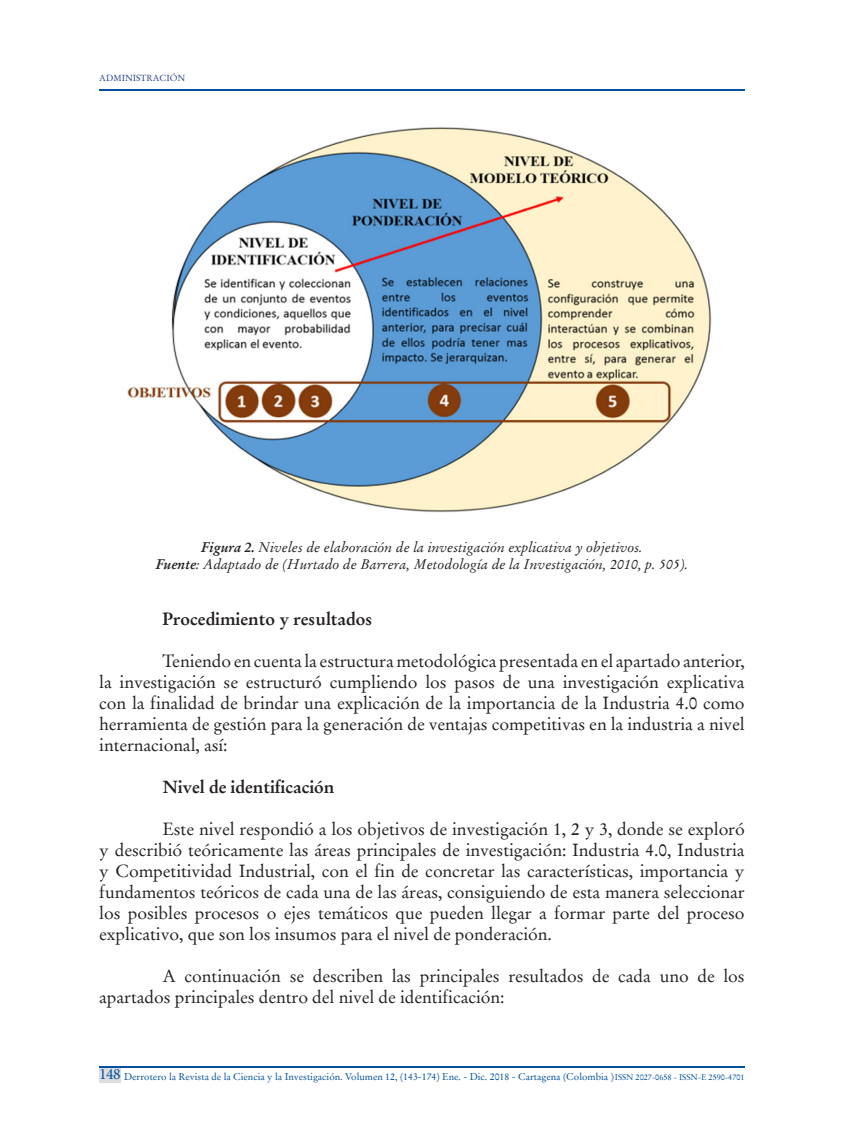
<style>
.page{position:relative;width:844px;height:1141px;background:#fff}
.page>*{position:absolute;margin:0;border:0;box-sizing:border-box;transform-origin:0 0}
.t1{font:17.5px/21px "Stempel Garamond";letter-spacing:-.005em;color:#231f20;text-align:justify}
.t2{font:700 17.5px "Stempel Garamond";letter-spacing:-.005em;color:#231f20}
.t3{font:15.75px "Minion Pro";color:#01509f}
.t4{font:italic 14px "Stempel Garamond";color:#231f20}
.t5{font:9.8px "Stempel Garamond";color:#01509f}
.t6{font:8.75px "Stempel Garamond";color:#253f8e}
.s1{font-weight:700}
.s2{font-size:8.22px}
</style>
<div class="page">
<div style="left:99px;top:1068px;width:22px;height:15px;background:#dcdddf"></div>
<hr style="left:99px;top:1066px;width:645px;height:2px;background:#01509f">
<hr style="left:99px;top:89px;width:645px;height:2px;background:#01509f">
<img style="left:127px;top:127px;width:585px;height:385px">
<p class="t6" style="left:99px;top:73px;width:88px">ADMINISTRACIÓN</p>
<p class="t4" style="left:201px;top:538px;width:443px"><span class="s1">Figura 2.</span> Niveles de elaboración de la investigación explicativa y objetivos.</p>
<p class="t4" style="left:156px;top:555px;width:534px"><span class="s1">Fuente</span>: Adaptado de (Hurtado de Barrera, Metodología de la Investigación, 2010, p. 505).</p>
<p class="t2" style="left:162px;top:608px;width:211px">Procedimiento y resultados</p>
<p class="t1" style="left:99px;top:650px;width:646px;text-indent:63px">Teniendo en cuenta la estructura metodológica presentada en el apartado anterior, la investigación se estructuró cumpliendo los pasos de una investigación explicativa con la finalidad de brindar una explicación de la importancia de la Industria 4.0 como herramienta de gestión para la generación de ventajas competitivas en la industria a nivel internacional, así:</p>
<p class="t2" style="left:162px;top:776px;width:174px">Nivel de identificación</p>
<p class="t1" style="left:99px;top:818px;width:646px;text-indent:63px">Este nivel respondió a los objetivos de investigación 1, 2 y 3, donde se exploró y describió teóricamente las áreas principales de investigación: Industria 4.0, Industria y Competitividad Industrial, con el fin de concretar las características, importancia y fundamentos teóricos de cada una de las áreas, consiguiendo de esta manera seleccionar los posibles procesos o ejes temáticos que pueden llegar a formar parte del proceso explicativo, que son los insumos para el nivel de ponderación.</p>
<p class="t1" style="left:99px;top:965px;width:646px;text-indent:63px">A continuación se describen las principales resultados de cada uno de los apartados principales dentro del nivel de identificación:</p>
<p class="t3" style="left:99px;top:1064px;width:23px">148</p>
<p class="t5" style="left:124px;top:1070px;width:622px">Derrotero la Revista de la Ciencia y la Investigación. Volumen 12, (143-174) Ene. - Dic. 2018 - Cartagena (Colombia )<span class="s2">ISSN 2027-0658 - ISSN-E 2590-4701</span></p>
</div>
